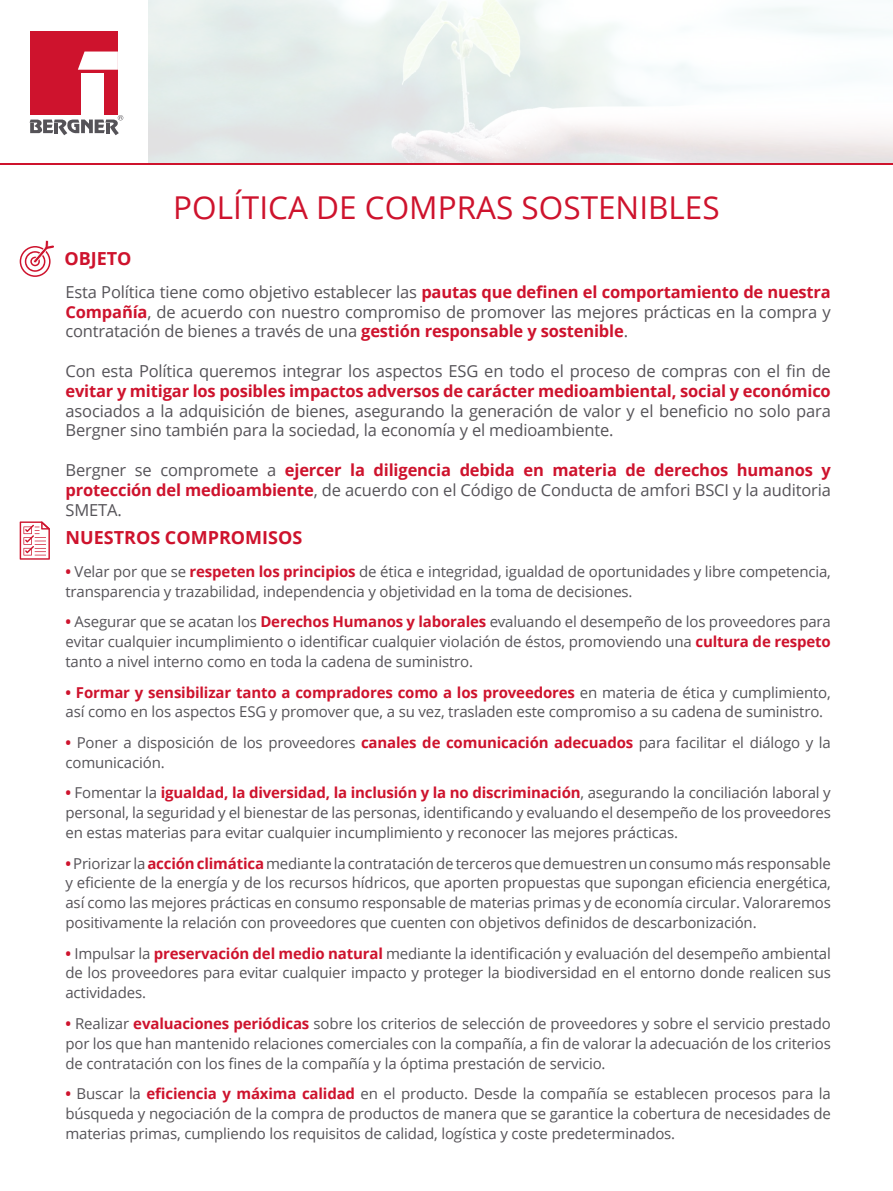
<style>
.page{position:relative;width:893px;height:1191px;background:#fff}
.page>*{position:absolute;margin:0;border:0;box-sizing:border-box;transform-origin:0 0}
.t1{font:31.5px "Open Sans";color:#ce132d}
.t2{font:700 18px "Open Sans";color:#ce132d}
.t3{font:16.5px/19.8px "Open Sans";letter-spacing:-.01em;color:#555358;text-align:justify}
.t4{font:700 16.5px "Open Sans";letter-spacing:-.01em;color:#ce132d}
.t5{font:15px/19.8px "Open Sans";letter-spacing:-.01em;color:#555358;text-align:justify}
.s1{font-weight:700;color:#ce132d}
</style>
<div class="page">
<svg style="left:148px;top:0;width:745px;height:163px"></svg>
<div style="left:30px;top:31px;width:88px;height:83px;background:#ce132d"></div>
<svg style="left:78px;top:52px;width:40px;height:18px"></svg>
<div style="left:81px;top:73px;width:22px;height:41px;background:#fff"></div>
<svg style="left:30px;top:115px;width:93px;height:20px"></svg>
<hr style="left:106px;top:124px;width:4px;height:10px;background:#555358">
<hr style="left:0;top:163px;width:893px;height:2px;background:#ce132d">
<svg style="left:20px;top:521px;width:30px;height:38px"></svg>
<svg style="left:20px;top:240px;width:34px;height:37px"></svg>
<p class="t2" style="left:64px;top:245px;width:69px">OBJETO</p>
<h1 class="t1" style="left:173px;top:186px;width:548px">POLÍTICA DE COMPRAS SOSTENIBLES</h1>
<p class="t3" style="left:65px;top:281px;width:767px">Esta Política tiene como objetivo establecer las <span class="s1">pautas que definen el comportamiento de nuestra Compañía</span>, de acuerdo con nuestro compromiso de promover las mejores prácticas en la compra y contratación de bienes a través de una <span class="s1">gestión responsable y sostenible</span>.</p>
<p class="t3" style="left:65px;top:361px;width:767px">Con esta Política queremos integrar los aspectos ESG en todo el proceso de compras con el fin de</p>
<p class="t4" style="left:65px;top:379px;width:767px">evitar y mitigar los posibles impactos adversos de carácter medioambiental, social y económico</p>
<p class="t3" style="left:65px;top:400px;width:767px">asociados a la adquisición de bienes, asegurando la generación de valor y el beneficio no solo para<br>Bergner sino también para la sociedad, la economía y el medioambiente.</p>
<p class="t3" style="left:65px;top:460px;width:767px">Bergner se compromete a <span class="s1">ejercer la diligencia debida en materia de derechos humanos y protección del medioambiente</span>, de acuerdo con el Código de Conducta de amfori BSCI y la auditoria SMETA.</p>
<p class="t2" style="left:65px;top:525px;width:238px">NUESTROS COMPROMISOS</p>
<p class="t5" style="left:65px;top:561px;width:767px"><span class="s1">•</span> Velar por que se <span class="s1">respeten los principios</span> de ética e integridad, igualdad de oportunidades y libre competencia, transparencia y trazabilidad, independencia y objetividad en la toma de decisiones.</p>
<p class="t5" style="left:65px;top:611px;width:767px"><span class="s1">•</span> Asegurar que se acatan los <span class="s1">Derechos Humanos y laborales</span> evaluando el desempeño de los proveedores para evitar cualquier incumplimiento o identificar cualquier violación de éstos, promoviendo una <span class="s1">cultura de respeto </span>tanto a nivel interno como en toda la cadena de suministro.</p>
<p class="t5" style="left:65px;top:682px;width:767px"><span class="s1">• Formar y sensibilizar tanto a compradores como a los proveedores</span> en materia de ética y cumplimiento, así como en los aspectos ESG y promover que, a su vez, trasladen este compromiso a su cadena de suministro.</p>
<p class="t5" style="left:65px;top:732px;width:767px"><span class="s1">•</span> Poner a disposición de los proveedores <span class="s1">canales de comunicación adecuados</span> para facilitar el diálogo y la comunicación.</p>
<p class="t5" style="left:65px;top:782px;width:767px"><span class="s1">•</span> Fomentar la <span class="s1">igualdad, la diversidad, la inclusión y la no discriminación</span>, asegurando la conciliación laboral y personal, la seguridad y el bienestar de las personas, identificando y evaluando el desempeño de los proveedores en estas materias para evitar cualquier incumplimiento y reconocer las mejores prácticas.</p>
<p class="t5" style="left:65px;top:853px;width:767px"><span class="s1">•</span> Priorizar la <span class="s1">acción climática</span> mediante la contratación de terceros que demuestren un consumo más responsable y eficiente de la energía y de los recursos hídricos, que aporten propuestas que supongan eficiencia energética, así como las mejores prácticas en consumo responsable de materias primas y de economía circular. Valoraremos positivamente la relación con proveedores que cuenten con objetivos definidos de descarbonización.</p>
<p class="t5" style="left:65px;top:943px;width:767px"><span class="s1">•</span> Impulsar la <span class="s1">preservación del medio natural</span> mediante la identificación y evaluación del desempeño ambiental de los proveedores para evitar cualquier impacto y proteger la biodiversidad en el entorno donde realicen sus actividades.</p>
<p class="t5" style="left:65px;top:1013px;width:767px"><span class="s1">•</span> Realizar <span class="s1">evaluaciones periódicas</span> sobre los criterios de selección de proveedores y sobre el servicio prestado por los que han mantenido relaciones comerciales con la compañía, a fin de valorar la adecuación de los criterios de contratación con los fines de la compañía y la óptima prestación de servicio.</p>
<p class="t5" style="left:65px;top:1083px;width:767px"><span class="s1">•</span> Buscar la <span class="s1">eficiencia y máxima calidad</span> en el producto. Desde la compañía se establecen procesos para la búsqueda y negociación de la compra de productos de manera que se garantice la cobertura de necesidades de materias primas, cumpliendo los requisitos de calidad, logística y coste predeterminados.</p>
</div>
